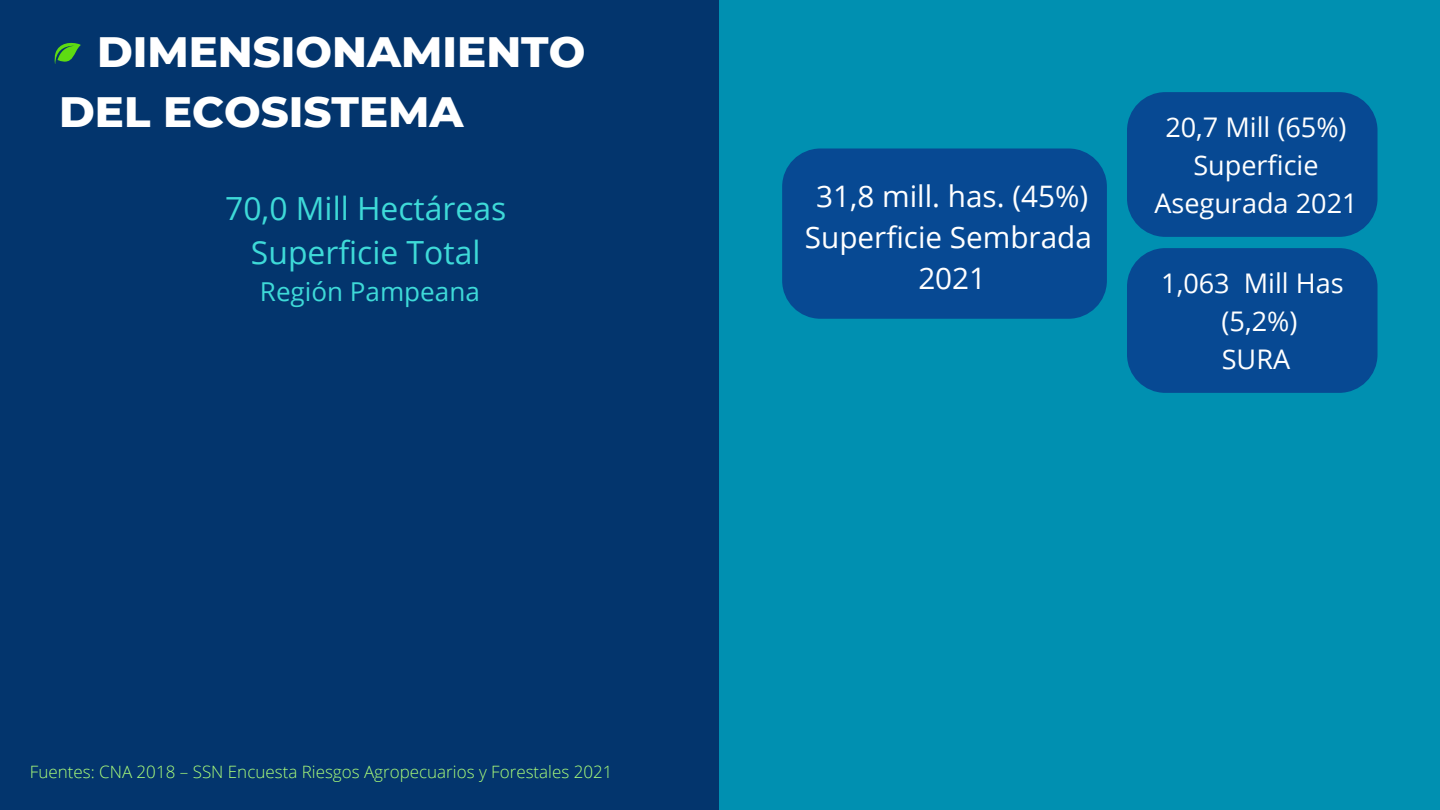
<style>
.page{position:relative;width:1440px;height:810px;background:#03356d}
.page>*{position:absolute;margin:0;border:0;box-sizing:border-box;transform-origin:0 0}
.t1{font:800 43.3px/60px "Montserrat";color:#fff}
.t2{font:31.9px/44.2px "Open Sans";color:#3edad8;text-align:center}
.t3{font:29.7px/41.1px "Open Sans";color:#fff;text-align:center}
.t4{font:27.1px/37.9px "Open Sans";color:#fff;text-align:center}
.t5{font:26px "Open Sans";color:#3edad8}
.t6{font:300 17px "Open Sans";color:#acff7a}
</style>
<div class="page">
<div style="left:719px;top:0;width:721px;height:810px;background:#0090b1"></div>
<div style="left:782px;top:149px;width:325px;height:170px;background:#074993;border-radius:38px"></div>
<div style="left:1127px;top:92px;width:251px;height:145px;background:#074993;border-radius:38px"></div>
<div style="left:1127px;top:248px;width:251px;height:145px;background:#074993;border-radius:38px"></div>
<svg style="left:54px;top:42px;width:27px;height:22px"></svg>
<h1 class="t1" style="left:59px;top:21px;width:528px;text-indent:38px">DIMENSIONAMIENTO<br>DEL ECOSISTEMA</h1>
<h2 class="t2" style="left:225px;top:185px;width:283px">70,0 Mill Hectáreas<br>Superficie Total</h2>
<h3 class="t5" style="left:260px;top:274px;width:221px">Región Pampeana</h3>
<p class="t6" style="left:30px;top:760px;width:584px">Fuentes: CNA 2018 – SSN Encuesta Riesgos Agropecuarios y Forestales 2021</p>
<h3 class="t3" style="left:805px;top:175px;width:288px">31,8 mill. has. (45%)<br>Superficie Sembrada<br>2021</h3>
<h3 class="t4" style="left:1154px;top:108px;width:205px">20,7 Mill (65%)<br>Superficie<br>Asegurada 2021</h3>
<h3 class="t4" style="left:1161px;top:264px;width:184px">1,063 Mill Has (5,2%)<br>SURA</h3>
</div>
